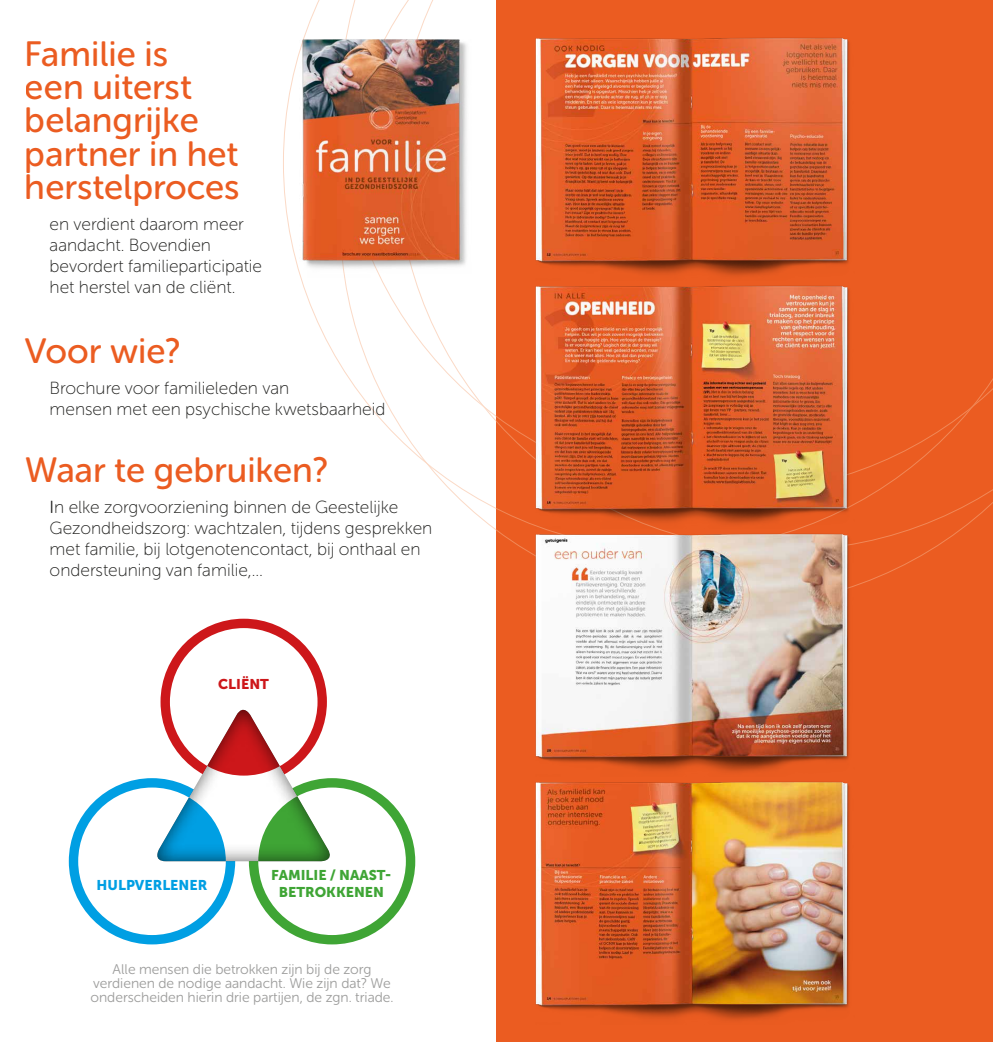
<style>
.page{position:relative;width:993px;height:1042px;background:#fff}
.page>*{position:absolute;margin:0;border:0;box-sizing:border-box;transform-origin:0 0}
.t1{font:35px/33.2px "Museo Sans Rounded 500";color:#eb5c21}
.t2{font:17.5px/21px "Museo Sans Rounded 100";color:#1d1d1b}
.t3{font:14px/14px "Museo Sans Rounded 300";color:#9d9d9c;text-align:center}
.t4{font:14px/16.4px "Museo Sans 900";color:#3fa535;text-align:center}
.t5{font:14px "Museo Sans 900";color:#009fe3}
.t6{font:14px "Museo Sans 900";color:#cd171a}
.s1{font-family:"Museo Sans Rounded 300"}
</style>
<div class="page">
<div style="left:496px;top:0;width:496px;height:1042px;background:#eb5c21"></div>
<svg style="left:396px;top:0;width:596px;height:550px"></svg>
<div style="left:160px;top:619px;width:167px;height:166px;border:9px solid #cd171a;border-radius:50%"></div>
<div style="left:249px;top:778px;width:166px;height:166px;border:9px solid #3fa535;border-radius:50%"></div>
<div style="left:69px;top:778px;width:166px;height:166px;border:9px solid #009fe3;border-radius:50%"></div>
<div style="left:156px;top:708px;width:175px;height:154px;background:#1d1d1b;opacity:.75"></div>
<img style="left:283px;top:20px;width:199px;height:273px">
<img style="left:512px;top:27px;width:358px;height:248px">
<img style="left:531px;top:32px;width:319px;height:233px">
<img style="left:512px;top:275px;width:358px;height:248px">
<img style="left:531px;top:280px;width:319px;height:233px">
<img style="left:512px;top:523px;width:358px;height:248px">
<img style="left:531px;top:528px;width:319px;height:233px">
<img style="left:535px;top:781px;width:315px;height:228px">
<h1 class="t1" style="left:25px;top:37px;width:216px">Familie is<br>een uiterst belangrijke partner in het herstelproces</h1>
<p class="t2" style="left:50px;top:214px;width:214px">en verdient daarom meer aandacht. Bovendien bevordert familieparticipatie het herstel van de cliënt.</p>
<h1 class="t1" style="left:25px;top:334px;width:157px">Voor wie?</h1>
<p class="t2" style="left:50px;top:377px;width:337px">Brochure voor familieleden van<br>mensen met een psychische kwetsbaarheid</p>
<h1 class="t1" style="left:25px;top:453px;width:305px">Waar te gebruiken?</h1>
<p class="t2" style="left:50px;top:496px;width:384px"><span class="s1">I</span>n elke zorgvoorziening binnen de Geestelijke Gezondheidszorg: wachtzalen, tijdens gesprekken met familie, bij lotgenotencontact, bij onthaal en ondersteuning van familie,…</p>
<p class="t6" style="left:218px;top:676px;width:52px">CLIËNT</p>
<p class="t5" style="left:97px;top:877px;width:112px">HULPVERLENER</p>
<p class="t4" style="left:271px;top:867px;width:122px">FAMILIE / NAAST-<br>BETROKKENEN</p>
<p class="t3" style="left:90px;top:962px;width:304px">Alle mensen die betrokken zijn bij de zorg verdienen de nodige aandacht. Wie zijn dat? We onderscheiden hierin drie partijen, de zgn. triade.</p>
</div>
